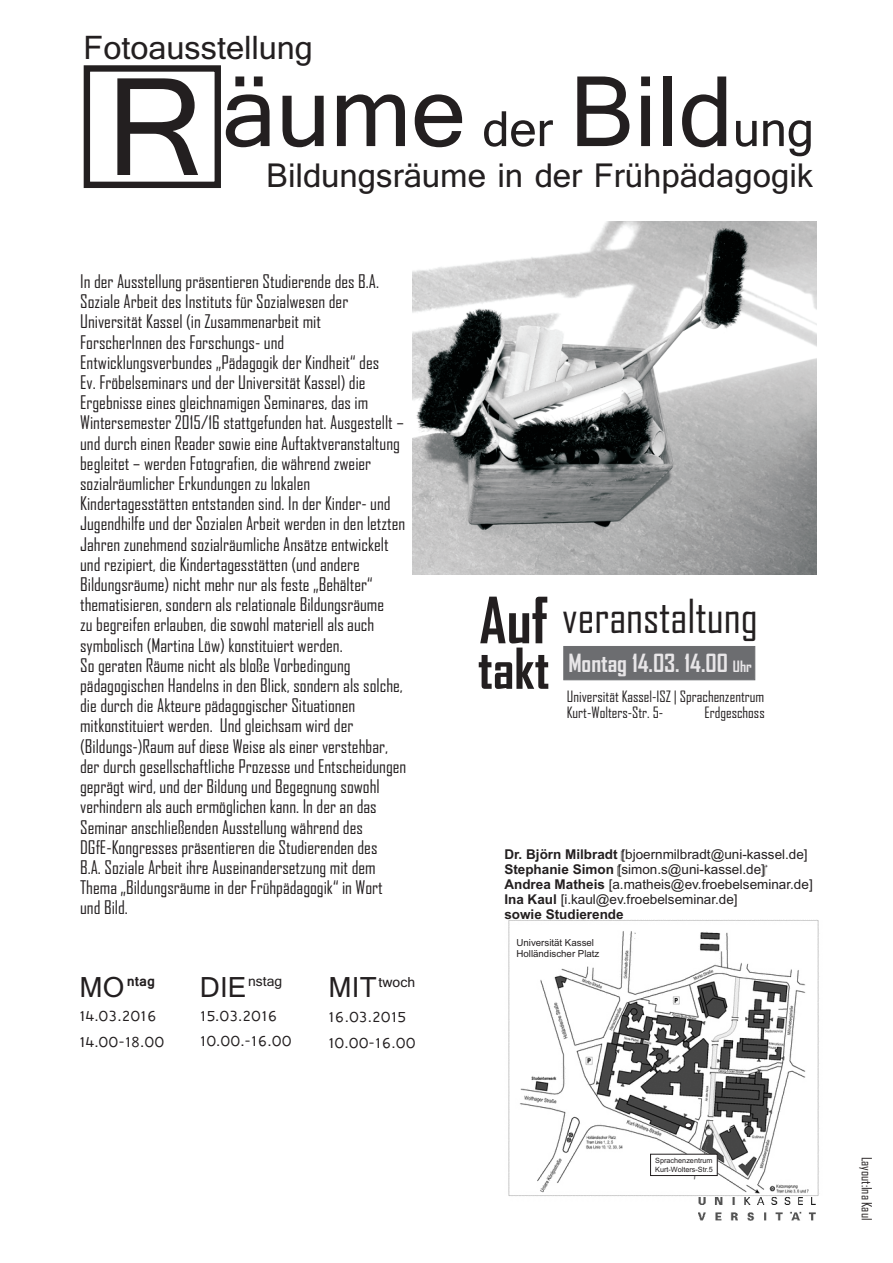
<style>
.page{position:relative;width:893px;height:1263px;background:#fff}
.page>*{position:absolute;margin:0;border:0;box-sizing:border-box;transform-origin:0 0}
.t1{font:150px "Raavi";color:#231f20}
.t2{font:108px "Raavi";color:#231f20}
.t3{font:700 61.05px "Agency FB";color:#231f20}
.t4{font:700 54px "Agency FB";color:#231f20}
.t5{font:44.85px "Agency FB";color:#231f20}
.t6{font:36.6px "Raavi";color:#231f20}
.t7{font:36px "Raavi";color:#231f20}
.t8{font:30.9px "Raavi";color:#231f20}
.t9{font:700 24px "Agency FB";color:#e8e6e8}
.t10{font:18px/20.2px "Agency FB";color:#231f20}
.t11{font:15.45px/25.7px "Raavi";color:#231f20}
.t12{font:700 15.45px "Raavi";color:#231f20}
.t13{font:15px/16.8px "Agency FB";color:#231f20}
.t14{font:13.5px/15.1px "Arial";color:#231f20}
.t15{font:13.5px "Agency FB";color:#231f20}
.t16{font:9.75px/10.8px "Arial";color:#231f20}
.t17{font:7.2px/8.1px "Arial";color:#231f20}
.s1{font-size:54px}
.s2{font-size:30.9px}
.s3{font-size:15px}
.s4{font-weight:700}
</style>
<div class="page">
<img style="left:508px;top:920px;width:311px;height:281px">
<div style="left:84px;top:65px;width:137px;height:123px;border:6px solid #231f20"></div>
<img style="left:412px;top:222px;width:404px;height:352px">
<div style="left:563px;top:646px;width:193px;height:35px;background:#6c6d70"></div>
<img style="left:699px;top:1198px;width:117px;height:22px">
<svg style="left:685px;top:1122px;width:7px;height:6px"></svg>
<svg style="left:650px;top:1153px;width:68px;height:23px"></svg>
<h3 class="t7" style="left:84px;top:25px;width:231px">Fotoausstellung</h3>
<h2 class="t2" style="left:222px;top:46px;width:593px">äume <span class="s1">der</span> Bild<span class="s1">ung</span></h2>
<h1 class="t1" style="left:107px;top:35px;width:99px">R</h1>
<h3 class="t6" style="left:266px;top:153px;width:549px">Bildungsräume in der Frühpädagogik</h3>
<p class="t10" style="left:80px;top:273px;width:328px">In der Ausstellung präsentieren Studierende des B.A.<br>Soziale Arbeit des Instituts für Sozialwesen der Universität Kassel (in Zusammenarbeit mit ForscherInnen des Forschungs- und Entwicklungsverbundes „Pädagogik der Kindheit“ des<br>Ev. Fröbelseminars und der Universität Kassel) die Ergebnisse eines gleichnamigen Seminares, das im Wintersemester 2015/16 stattgefunden hat. Ausgestellt – und durch einen Reader sowie eine Auftaktveranstaltung begleitet – werden Fotografien, die während zweier sozialräumlicher Erkundungen zu lokalen Kindertagesstätten entstanden sind. In der Kinder- und Jugendhilfe und der Sozialen Arbeit werden in den letzten Jahren zunehmend sozialräumliche Ansätze entwickelt und rezipiert, die Kindertagesstätten (und andere Bildungsräume) nicht mehr nur als feste „Behälter“ thematisieren, sondern als relationale Bildungsräume<br>zu begreifen erlauben, die sowohl materiell als auch symbolisch (Martina Löw) konstituiert werden.<br>So geraten Räume nicht als bloße Vorbedingung pädagogischen Handelns in den Blick, sondern als solche, die durch die Akteure pädagogischer Situationen mitkonstituiert werden. Und gleichsam wird der (Bildungs-)Raum auf diese Weise als einer verstehbar, der durch gesellschaftliche Prozesse und Entscheidungen geprägt wird, und der Bildung und Begegnung sowohl verhindern als auch ermöglichen kann. In der an das Seminar anschließenden Ausstellung während des DGfE-Kongresses präsentieren die Studierenden des<br>B.A. Soziale Arbeit ihre Auseinandersetzung mit dem Thema „Bildungsräume in der Frühpädagogik“ in Wort und Bild.</p>
<h3 class="t8" style="left:79px;top:968px;width:46px">MO</h3>
<h3 class="t8" style="left:200px;top:968px;width:48px">DIE</h3>
<p class="t11" style="left:79px;top:1003px;width:87px">14.03.2016<br>14.00-18.00</p>
<p class="t11" style="left:200px;top:1002px;width:93px">15.03.2016<br>10.00.-16.00</p>
<p class="t11" style="left:328px;top:1004px;width:89px">16.03.2015<br>10.00-16.00</p>
<p class="t12" style="left:127px;top:971px;width:30px">ntag</p>
<p class="t11" style="left:248px;top:968px;width:36px">nstag</p>
<p class="t11" style="left:329px;top:968px;width:88px"><span class="s2">MIT</span>twoch</p>
<h3 class="t3" style="left:479px;top:597px;width:70px">Auf</h3>
<h3 class="t4" style="left:478px;top:647px;width:73px">takt</h3>
<h3 class="t5" style="left:562px;top:598px;width:197px">veranstaltung</h3>
<h3 class="t9" style="left:568px;top:654px;width:185px">Montag 14.03. 14.00 <span class="s3">Uhr</span></h3>
<p class="t13" style="left:567px;top:689px;width:199px">Universität Kassel-ISZ | Sprachenzentrum<br>Kurt-Wolters-Str. 5-</p>
<p class="t13" style="left:704px;top:705px;width:62px">Erdgeschoss</p>
<p class="t14" style="left:504px;top:848px;width:310px"><span class="s4">Dr. Björn Milbradt</span> ?[bjoernmilbradt@uni-kassel.de] <span class="s4">Stephanie Simon</span> ?[simon.s@uni-kassel.de]?<br><span class="s4">Andrea Matheis</span> [a.matheis@ev.froebelseminar.de] <span class="s4">Ina Kaul</span> [i.kaul@ev.froebelseminar.de]<br><span class="s4">sowie Studierende</span></p>
<p class="t16" style="left:516px;top:938px;width:85px">Universität Kassel<br>Holländischer Platz</p>
<p class="t17" style="left:655px;top:1157px;width:59px">Sprachenzentrum<br>Kurt-Wolters-Str.5</p>
<p class="t15" style="left:872px;top:1156px;width:65px;rotate:90deg">Layout:Ina Kaul</p>
</div>
